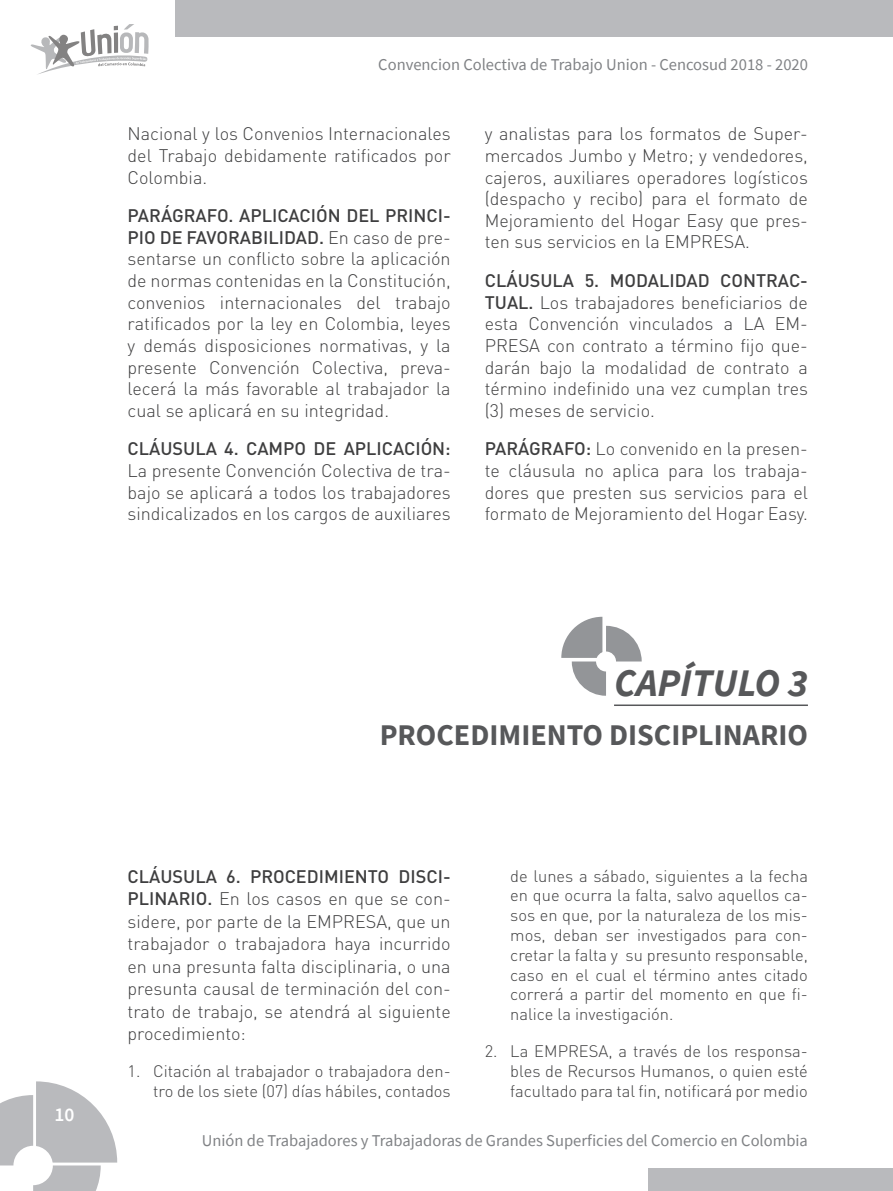
<style>
.page{position:relative;width:893px;height:1191px;background:#fff}
.page>*{position:absolute;margin:0;border:0;box-sizing:border-box;transform-origin:0 0}
.t1{font:italic 700 39px "Source Sans Pro";color:#57585a}
.t2{font:700 30px "Source Sans Pro";color:#57585a}
.t3{font:600 19.5px "Source Sans Pro";color:#fff}
.t4{font:300 18px/21.6px "DIN Pro";color:#3e3e3f;text-align:justify}
.t5{font:500 18px "DIN Pro";color:#3e3e3f}
.t6{font:300 16.5px/19.8px "DIN Pro";color:#3e3e3f;text-align:justify}
.t7{font:16.5px "Source Sans Pro";color:#808285}
.s1{font-weight:500}
</style>
<div class="page">
<svg style="left:0;top:1081px;width:117px;height:110px"></svg>
<div style="left:13px;top:1145px;width:40px;height:40px;background:#fff;border-radius:50%"></div>
<div style="left:175px;top:0;width:718px;height:36px;background:#b9babd"></div>
<div style="left:648px;top:1168px;width:245px;height:23px;background:#b9babd"></div>
<svg style="left:31px;top:24px;width:118px;height:50px"></svg>
<svg style="left:561px;top:617px;width:81px;height:79px"></svg>
<div style="left:596px;top:651px;width:20px;height:20px;background:#fff;border-radius:50%"></div>
<hr style="left:614px;top:704px;width:194px;height:2px;background:#57585a">
<p class="t7" style="left:378px;top:54px;width:431px">Convencion Colectiva de Trabajo Union - Cencosud 2018 - 2020</p>
<p class="t4" style="left:128px;top:122px;width:325px">Nacional y los Convenios Internacionales del Trabajo debidamente ratificados por Colombia.</p>
<p class="t4" style="left:128px;top:203px;width:325px"><span class="s1">PARÁGRAFO. APLICACIÓN DEL PRINCI-PIO DE FAVORABILIDAD.</span> En caso de pre&shy;sentarse un conflicto sobre la aplicación de normas contenidas en la Constitución, convenios internacionales del trabajo ratificados por la ley en Colombia, leyes y demás disposiciones normativas, y la presente Convención Colectiva, preva&shy;lecerá la más favorable al trabajador la cual se aplicará en su integridad.</p>
<p class="t5" style="left:128px;top:434px;width:325px">CLÁUSULA 4. CAMPO DE APLICACIÓN:</p>
<p class="t4" style="left:128px;top:458px;width:325px">La presente Convención Colectiva de tra&shy;bajo se aplicará a todos los trabajadores sindicalizados en los cargos de auxiliares</p>
<p class="t4" style="left:485px;top:122px;width:325px">y analistas para los formatos de Super&shy;mercados Jumbo y Metro; y vendedores, cajeros, auxiliares operadores logísticos (despacho y recibo) para el formato de Mejoramiento del Hogar Easy que pres&shy;ten sus servicios en la EMPRESA.</p>
<p class="t4" style="left:485px;top:268px;width:325px"><span class="s1">CLÁUSULA 5. MODALIDAD CONTRAC-TUAL.</span> Los trabajadores beneficiarios de esta Convención vinculados a LA EM-PRESA con contrato a término fijo que&shy;darán bajo la modalidad de contrato a término indefinido una vez cumplan tres (3) meses de servicio.</p>
<p class="t4" style="left:485px;top:436px;width:325px"><span class="s1">PARÁGRAFO:</span> Lo convenido en la presen&shy;te cláusula no aplica para los trabaja&shy;dores que presten sus servicios para el formato de Mejoramiento del Hogar Easy.</p>
<p class="t3" style="left:54px;top:1101px;width:22px">10</p>
<h1 class="t1" style="left:614px;top:656px;width:195px">CAPÍTULO 3</h1>
<h2 class="t2" style="left:380px;top:714px;width:430px">PROCEDIMIENTO DISCIPLINARIO</h2>
<p class="t4" style="left:128px;top:863px;width:325px;line-height:22.5px"><span class="s1">CLÁUSULA 6. PROCEDIMIENTO DISCI-PLINARIO.</span> En los casos en que se con&shy;sidere, por parte de la EMPRESA, que un trabajador o trabajadora haya incurrido en una presunta falta disciplinaria, o una presunta causal de terminación del con&shy;trato de trabajo, se atendrá al siguiente procedimiento:</p>
<p class="t6" style="left:128px;top:1059px;width:325px;text-align:right">1. Citación al trabajador o trabajadora den&shy;tro de los siete (07) días hábiles, contados</p>
<p class="t6" style="left:510px;top:864px;width:299px">de lunes a sábado, siguientes a la fecha en que ocurra la falta, salvo aquellos ca&shy;sos en que, por la naturaleza de los mis&shy;mos, deban ser investigados para con&shy;cretar la falta y su presunto responsable, caso en el cual el término antes citado correrá a partir del momento en que fi&shy;nalice la investigación.</p>
<p class="t6" style="left:510px;top:1039px;width:299px;text-indent:-26px">2. La EMPRESA, a través de los responsa&shy;bles de Recursos Humanos, o quien esté facultado para tal fin, notificará por medio</p>
<p class="t7" style="left:202px;top:1130px;width:608px">Unión de Trabajadores y Trabajadoras de Grandes Superficies del Comercio en Colombia</p>
</div>
